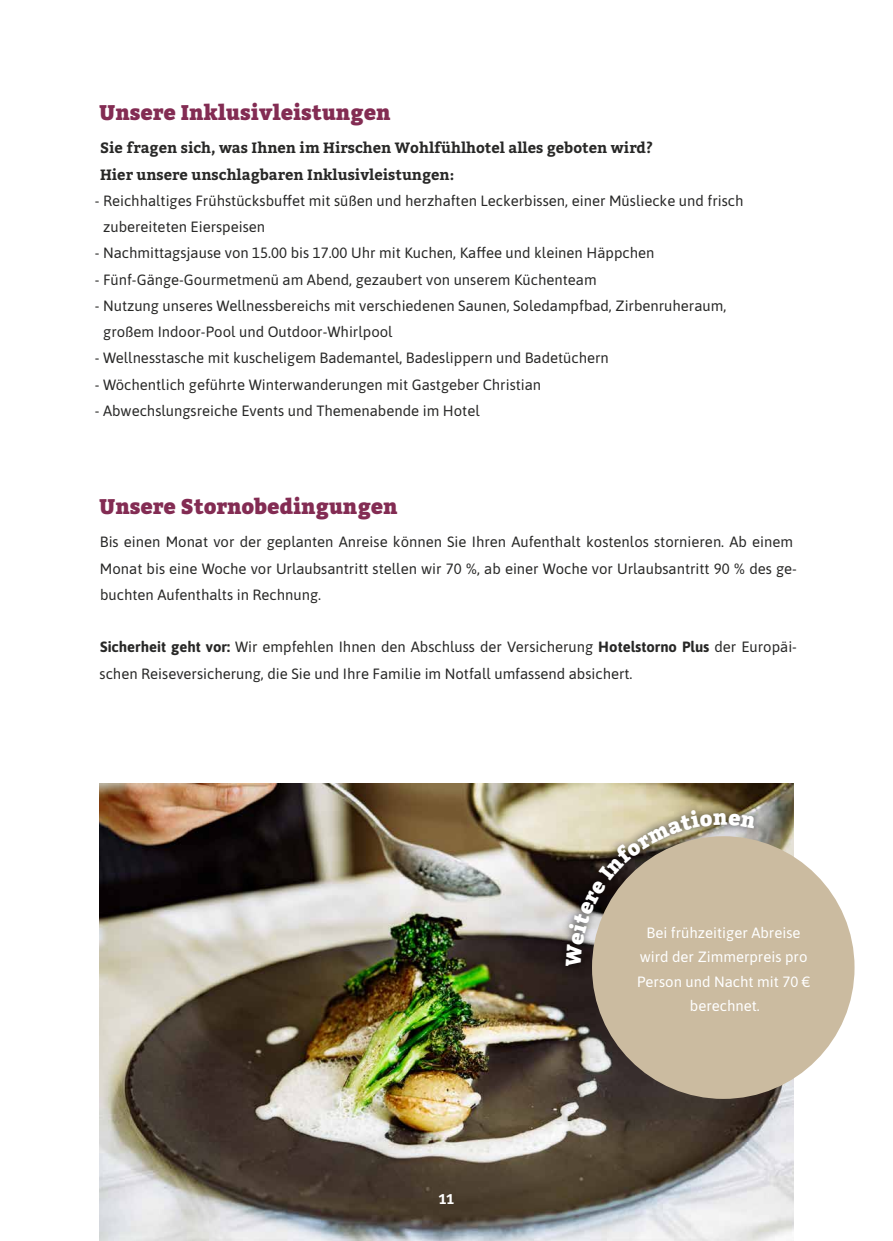
<style>
.page{position:relative;width:893px;height:1241px;background:#fff}
.page>*{position:absolute;margin:0;border:0;box-sizing:border-box;transform-origin:0 0}
.t1{font:900 21px "Bitter";color:#832c53}
.t2{font:14.88px/26.2px "Asap";color:#282827}
.t3{font:700 14.88px/26.2px "Bitter";color:#282827}
.t4{font:14.88px/24.5px "Asap";color:#fff;text-align:center}
.t5{font:700 14px "Bitter";color:#fff}
.s1{font-weight:700}
</style>
<div class="page">
<img style="left:99px;top:783px;width:695px;height:457px">
<div style="left:592px;top:836px;width:262px;height:262px;background:#cbbba0;border-radius:50%"></div>
<svg style="left:518px;top:783px;width:271px;height:196px"></svg>
<svg style="left:566px;top:809px;width:190px;height:158px"></svg>
<h1 class="t1" style="left:99px;top:101px;width:293px">Unsere Inklusivleistungen</h1>
<p class="t3" style="left:100px;top:134px;width:554px">Sie fragen sich, was Ihnen im Hirschen Wohlfühlhotel alles geboten wird?<br>Hier unsere unschlagbaren Inklusivleistungen:</p>
<p class="t2" style="left:103px;top:187px;width:642px;text-indent:-8px">- Reichhaltiges Frühstücksbuffet mit süßen und herzhaften Leckerbissen, einer Müsliecke und frisch zubereiteten Eierspeisen</p>
<p class="t2" style="left:95px;top:239px;width:561px">- Nachmittagsjause von 15.00 bis 17.00 Uhr mit Kuchen, Kaffee und kleinen Häppchen</p>
<p class="t2" style="left:95px;top:265px;width:503px">- Fünf-Gänge-Gourmetmenü am Abend, gezaubert von unserem Küchenteam</p>
<p class="t2" style="left:103px;top:292px;width:625px;text-indent:-9px">- Nutzung unseres Wellnessbereichs mit verschiedenen Saunen, Soledampfbad, Zirbenruheraum, großem Indoor-Pool und Outdoor-Whirlpool</p>
<p class="t2" style="left:95px;top:344px;width:516px">- Wellnesstasche mit kuscheligem Bademantel, Badeslippern und Badetüchern</p>
<p class="t2" style="left:95px;top:370px;width:448px">- Wöchentlich geführte Winterwanderungen mit Gastgeber Christian</p>
<p class="t2" style="left:95px;top:397px;width:387px">- Abwechslungsreiche Events und Themenabende im Hotel</p>
<h1 class="t1" style="left:99px;top:495px;width:300px">Unsere Stornobedingungen</h1>
<p class="t2" style="left:100px;top:528px;width:699px">Bis einen Monat vor der geplanten Anreise können Sie Ihren Aufenthalt kostenlos stornieren. Ab einem<br>Monat bis eine Woche vor Urlaubsantritt stellen wir 70 %, ab einer Woche vor Urlaubsantritt 90 % des ge&shy;buchten Aufenthalts in Rechnung.</p>
<p class="t2" style="left:100px;top:633px;width:699px"><span class="s1">Sicherheit geht vor:</span> Wir empfehlen Ihnen den Abschluss der Versicherung <span class="s1">Hotelstorno Plus</span> der Europäi&shy;schen Reiseversicherung, die Sie und Ihre Familie im Notfall umfassend absichert.</p>
<p class="t5" style="left:439px;top:1187px;width:17px">11</p>
<p class="t4" style="left:637px;top:919px;width:175px">Bei frühzeitiger Abreise wird der Zimmerpreis pro<br>Person und Nacht mit 70 € berechnet.</p>
</div>
